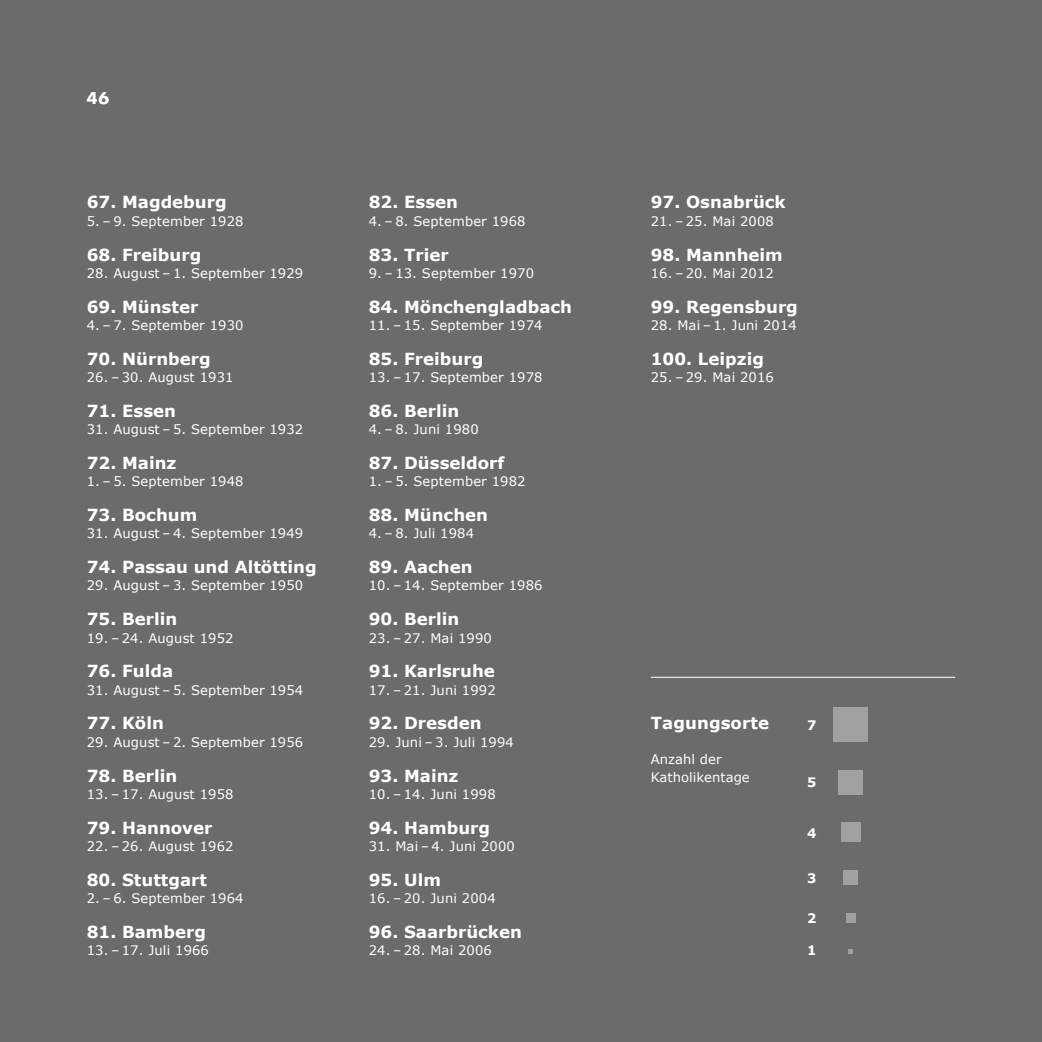
<style>
.page{position:relative;width:1042px;height:1042px;background:#6b6b6a}
.page>*{position:absolute;margin:0;border:0;box-sizing:border-box;transform-origin:0 0}
.t1{font:700 16.62px "Verdana";color:#fff}
.t2{font:700 15.75px "Futura";color:#fff}
.t3{font:13.12px/17.3px "Verdana";letter-spacing:.01em;color:#fff}
.t4{font:700 13.12px "Verdana";color:#fff}
</style>
<div class="page">
<div style="left:833px;top:707px;width:35px;height:35px;background:#a1a1a1"></div>
<div style="left:838px;top:770px;width:25px;height:25px;background:#a1a1a1"></div>
<div style="left:841px;top:822px;width:20px;height:20px;background:#a1a1a1"></div>
<div style="left:843px;top:870px;width:15px;height:15px;background:#a1a1a1"></div>
<div style="left:846px;top:913px;width:10px;height:9px;background:#a1a1a1"></div>
<svg style="left:848px;top:949px;width:5px;height:5px"></svg>
<hr style="left:651px;top:677px;width:304px;height:1px;background:#fff">
<p class="t2" style="left:87px;top:87px;width:24px">46</p>
<p class="t1" style="left:87px;top:191px;width:141px">67. Magdeburg</p>
<p class="t3" style="left:87px;top:212px;width:158px">5. – 9. September 1928</p>
<p class="t1" style="left:87px;top:243px;width:116px">68. Freiburg</p>
<p class="t3" style="left:87px;top:264px;width:218px">28. August – 1. September 1929</p>
<p class="t1" style="left:87px;top:295px;width:113px">69. Münster</p>
<p class="t3" style="left:87px;top:316px;width:158px">4. – 7. September 1930</p>
<p class="t1" style="left:87px;top:347px;width:125px">70. Nürnberg</p>
<p class="t3" style="left:87px;top:368px;width:148px">26. – 30. August 1931</p>
<p class="t1" style="left:87px;top:399px;width:91px">71. Essen</p>
<p class="t3" style="left:87px;top:420px;width:218px">31. August – 5. September 1932</p>
<p class="t1" style="left:87px;top:451px;width:91px">72. Mainz</p>
<p class="t3" style="left:87px;top:473px;width:158px">1. – 5. September 1948</p>
<p class="t1" style="left:87px;top:503px;width:112px">73. Bochum</p>
<p class="t3" style="left:87px;top:525px;width:218px">31. August – 4. September 1949</p>
<p class="t1" style="left:87px;top:555px;width:231px">74. Passau und Altötting</p>
<p class="t3" style="left:87px;top:577px;width:218px">29. August – 3. September 1950</p>
<p class="t1" style="left:87px;top:607px;width:92px">75. Berlin</p>
<p class="t3" style="left:87px;top:629px;width:148px">19. – 24. August 1952</p>
<p class="t1" style="left:87px;top:659px;width:88px">76. Fulda</p>
<p class="t3" style="left:87px;top:681px;width:218px">31. August – 5. September 1954</p>
<p class="t1" style="left:87px;top:711px;width:79px">77. Köln</p>
<p class="t3" style="left:87px;top:733px;width:218px">29. August – 2. September 1956</p>
<p class="t1" style="left:87px;top:763px;width:92px">78. Berlin</p>
<p class="t3" style="left:87px;top:785px;width:148px">13. – 17. August 1958</p>
<p class="t1" style="left:87px;top:816px;width:127px">79. Hannover</p>
<p class="t3" style="left:87px;top:837px;width:148px">22. – 26. August 1962</p>
<p class="t1" style="left:87px;top:868px;width:122px">80. Stuttgart</p>
<p class="t3" style="left:87px;top:889px;width:158px">2. – 6. September 1964</p>
<p class="t1" style="left:87px;top:920px;width:121px">81. Bamberg</p>
<p class="t3" style="left:87px;top:941px;width:124px">13. – 17. Juli 1966</p>
<p class="t1" style="left:369px;top:191px;width:91px">82. Essen</p>
<p class="t3" style="left:369px;top:212px;width:158px">4. – 8. September 1968</p>
<p class="t1" style="left:369px;top:243px;width:81px">83. Trier</p>
<p class="t3" style="left:369px;top:264px;width:167px">9. – 13. September 1970</p>
<p class="t1" style="left:369px;top:295px;width:205px">84. Mönchengladbach</p>
<p class="t3" style="left:369px;top:316px;width:175px">11. – 15. September 1974</p>
<p class="t1" style="left:369px;top:347px;width:116px">85. Freiburg</p>
<p class="t3" style="left:369px;top:368px;width:175px">13. – 17. September 1978</p>
<p class="t1" style="left:369px;top:399px;width:92px">86. Berlin</p>
<p class="t3" style="left:369px;top:420px;width:111px">4. – 8. Juni 1980</p>
<p class="t1" style="left:369px;top:451px;width:137px">87. Düsseldorf</p>
<p class="t3" style="left:369px;top:473px;width:158px">1. – 5. September 1982</p>
<p class="t1" style="left:369px;top:503px;width:121px">88. München</p>
<p class="t3" style="left:369px;top:525px;width:107px">4. – 8. Juli 1984</p>
<p class="t1" style="left:369px;top:555px;width:105px">89. Aachen</p>
<p class="t3" style="left:369px;top:577px;width:175px">10. – 14. September 1986</p>
<p class="t1" style="left:369px;top:607px;width:92px">90. Berlin</p>
<p class="t3" style="left:369px;top:629px;width:125px">23. – 27. Mai 1990</p>
<p class="t1" style="left:369px;top:659px;width:128px">91. Karlsruhe</p>
<p class="t3" style="left:369px;top:681px;width:128px">17. – 21. Juni 1992</p>
<p class="t1" style="left:369px;top:711px;width:114px">92. Dresden</p>
<p class="t3" style="left:369px;top:733px;width:147px">29. Juni – 3. Juli 1994</p>
<p class="t1" style="left:369px;top:763px;width:91px">93. Mainz</p>
<p class="t3" style="left:369px;top:785px;width:128px">10. – 14. Juni 1998</p>
<p class="t1" style="left:369px;top:816px;width:123px">94. Hamburg</p>
<p class="t3" style="left:369px;top:837px;width:148px">31. Mai – 4. Juni 2000</p>
<p class="t1" style="left:369px;top:868px;width:74px">95. Ulm</p>
<p class="t3" style="left:369px;top:889px;width:128px">16. – 20. Juni 2004</p>
<p class="t1" style="left:369px;top:920px;width:155px">96. Saarbrücken</p>
<p class="t3" style="left:369px;top:941px;width:125px">24. – 28. Mai 2006</p>
<p class="t1" style="left:651px;top:191px;width:136px">97. Osnabrück</p>
<p class="t3" style="left:651px;top:212px;width:125px">21. – 25. Mai 2008</p>
<p class="t1" style="left:651px;top:243px;width:134px">98. Mannheim</p>
<p class="t3" style="left:651px;top:264px;width:125px">16. – 20. Mai 2012</p>
<p class="t1" style="left:651px;top:295px;width:149px">99. Regensburg</p>
<p class="t3" style="left:651px;top:316px;width:148px">28. Mai – 1. Juni 2014</p>
<p class="t1" style="left:651px;top:347px;width:115px">100. Leipzig</p>
<p class="t3" style="left:651px;top:368px;width:125px">25. – 29. Mai 2016</p>
<p class="t1" style="left:651px;top:711px;width:120px">Tagungsorte</p>
<p class="t3" style="left:651px;top:750px;width:100px">Anzahl der<br>Katholikentage</p>
<p class="t4" style="left:807px;top:716px;width:11px">7</p>
<p class="t4" style="left:807px;top:773px;width:11px">5</p>
<p class="t4" style="left:807px;top:823px;width:11px">4</p>
<p class="t4" style="left:807px;top:868px;width:11px">3</p>
<p class="t4" style="left:807px;top:908px;width:11px">2</p>
<p class="t4" style="left:807px;top:941px;width:11px">1</p>
</div>
